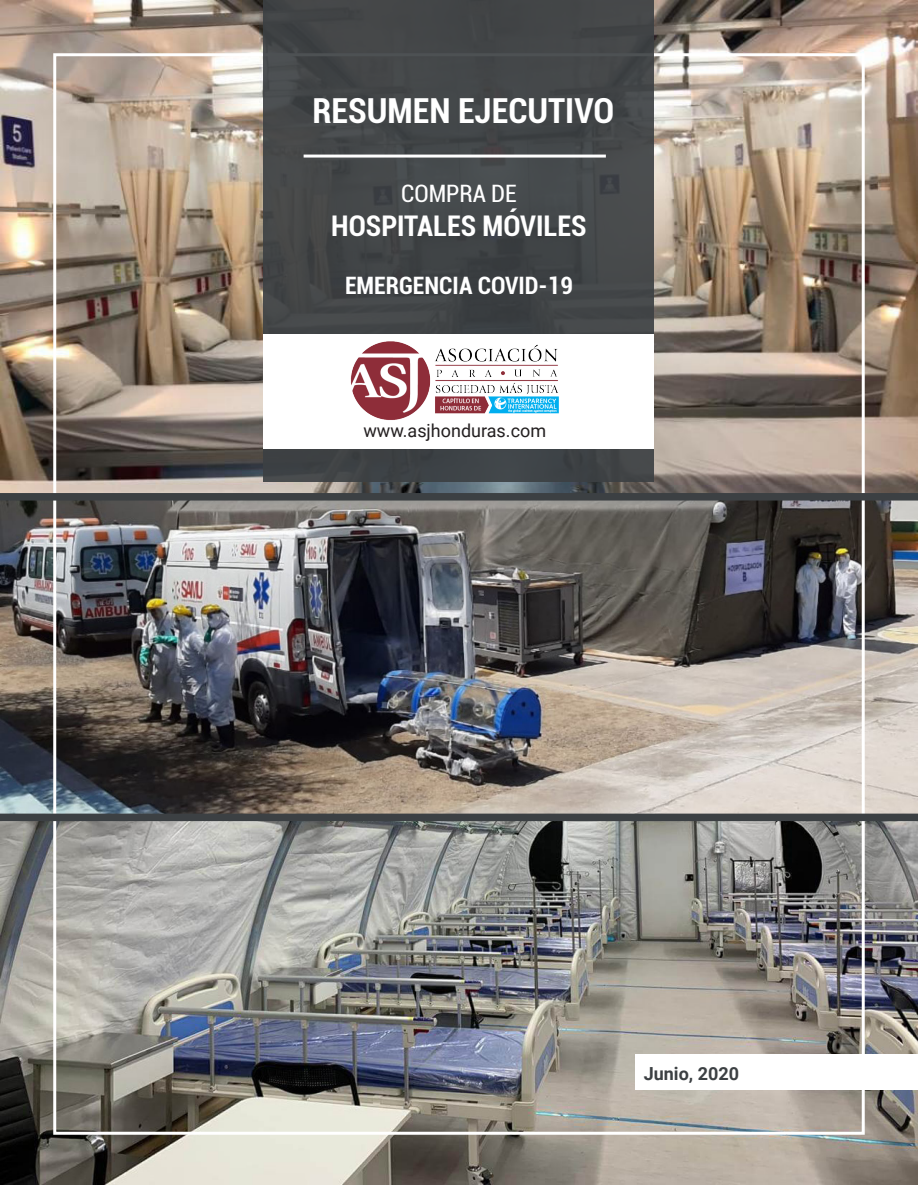
<style>
.page{position:relative;width:918px;height:1188px;background:#fff}
.page>*{position:absolute;margin:0;border:0;box-sizing:border-box;transform-origin:0 0}
.t1{font:700 condensed 34.5px "Roboto";color:#fff}
.t2{font:700 condensed 28.5px "Roboto";color:#fff}
.t3{font:700 condensed 24px "Roboto";color:#fff}
.t4{font:condensed 24px "Roboto";color:#fff}
.t5{font:18px "Roboto";color:#231f20}
.t6{font:700 18px "Roboto";color:#3c4043}
</style>
<div class="page">
<img style="left:0;top:501px;width:918px;height:684px">
<img style="left:0;top:1px;width:918px;height:492px">
<div style="left:264px;top:0;width:390px;height:482px;background:#444748"></div>
<hr style="left:304px;top:155px;width:302px;height:3px;background:#fff">
<div style="left:264px;top:334px;width:390px;height:114px;background:#fff"></div>
<img style="left:350px;top:341px;width:209px;height:79px">
<div style="left:636px;top:1055px;width:282px;height:35px;background:#fff"></div>
<div style="left:0;top:493px;width:918px;height:8px;background:#3c4043"></div>
<div style="left:0;top:814px;width:918px;height:7px;background:#3c4043"></div>
<p class="t1" style="left:312px;top:86px;width:303px">RESUMEN EJECUTIVO</p>
<p class="t4" style="left:401px;top:177px;width:117px">COMPRA DE</p>
<p class="t2" style="left:331px;top:206px;width:257px">HOSPITALES MÓVILES</p>
<p class="t3" style="left:345px;top:269px;width:229px">EMERGENCIA COVID-19</p>
<p class="t5" style="left:363px;top:418px;width:184px">www.asjhonduras.com</p>
<p class="t6" style="left:644px;top:1061px;width:97px">Junio, 2020</p>
</div>
